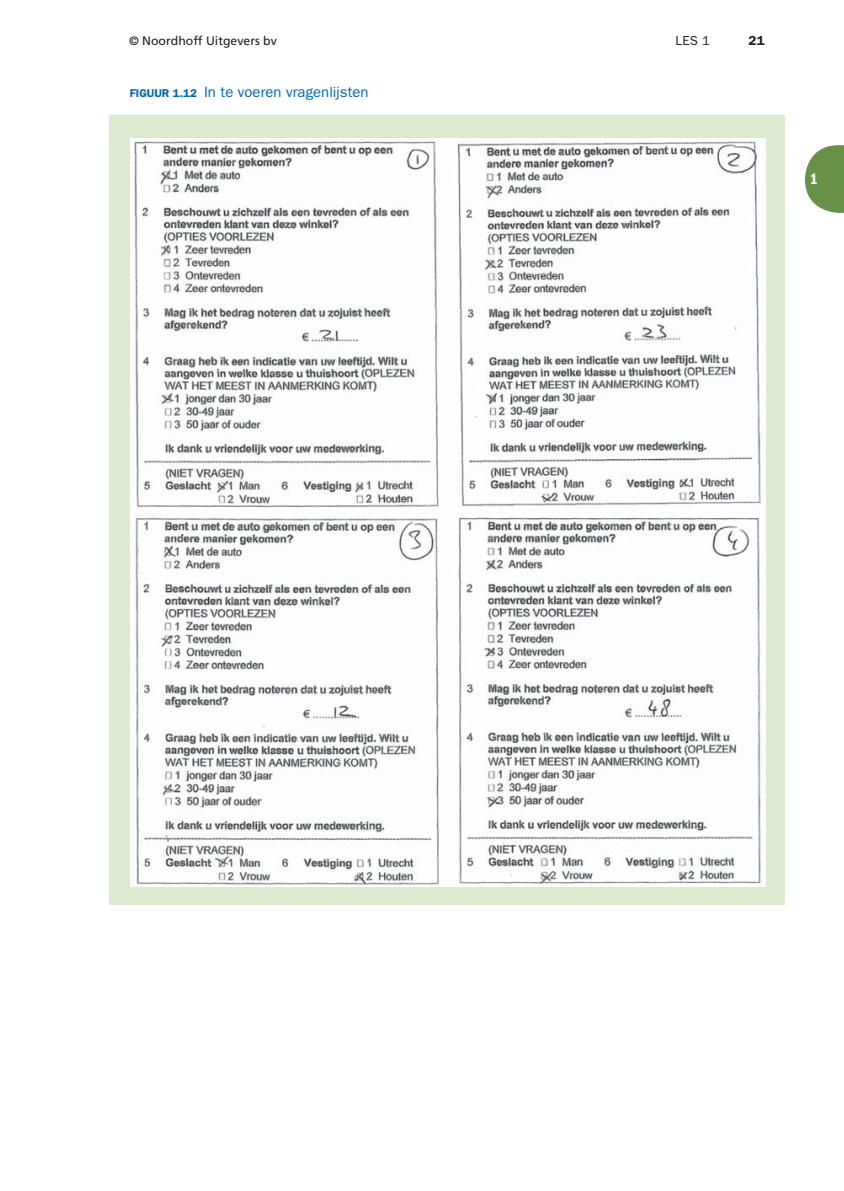
<style>
.page{position:relative;width:844px;height:1191px;background:#fff}
.page>*{position:absolute;margin:0;border:0;box-sizing:border-box;transform-origin:0 0}
.t1{font:15.75px "ITC Franklin Gothic Std Dm Cd";color:#fff}
.t2{font:14.88px "ITC Franklin Gothic Std";letter-spacing:.005em;color:#0067b1}
.t3{font:13.12px "ITC Franklin Gothic Std";color:#231f20}
.t4{font:600 13.12px "ITC Franklin Gothic Std";color:#231f20}
.t5{font:12.25px "Frutiger LT Std";color:#231f20}
.s1{font-weight:600;font-size:11.38px}
</style>
<div class="page">
<svg style="left:804px;top:145px;width:39px;height:68px"></svg>
<div style="left:109px;top:116px;width:675px;height:789px;background:#dcead0"></div>
<img style="left:130px;top:139px;width:635px;height:747px">
<p class="t5" style="left:129px;top:35px;width:149px">© Noordhoff Uitgevers bv</p>
<p class="t3" style="left:675px;top:35px;width:36px">LES 1</p>
<p class="t4" style="left:748px;top:35px;width:18px">21</p>
<p class="t2" style="left:130px;top:86px;width:240px"><span class="s1">FIGUUR 1.12</span> In te voeren vragenlijsten</p>
<p class="t1" style="left:809px;top:173px;width:10px">1</p>
</div>
